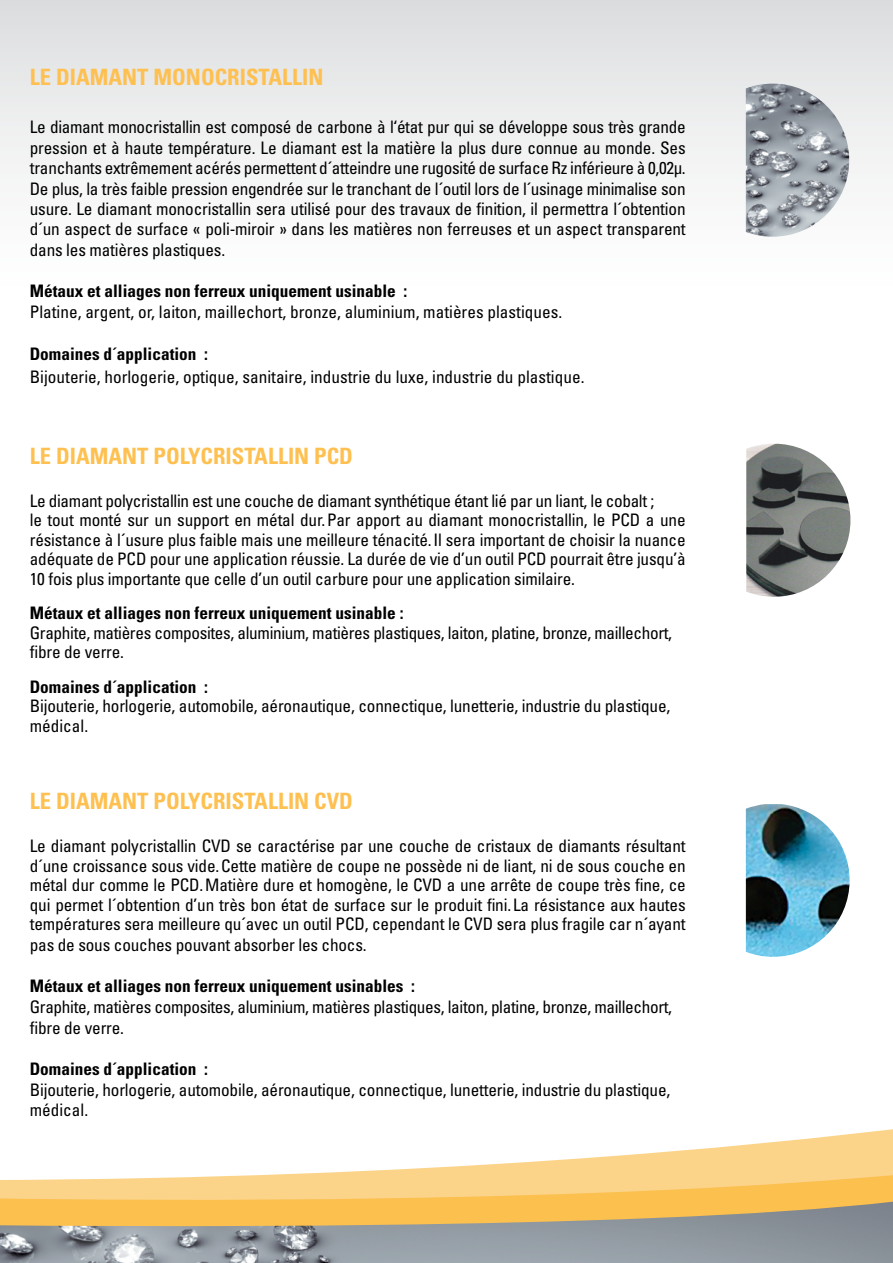
<style>
.page{position:relative;width:893px;height:1263px;background:#fff}
.page>*{position:absolute;margin:0;border:0;box-sizing:border-box;transform-origin:0 0}
.t1{font:700 condensed 22.5px "Univers";color:#fec050}
.t2{font:condensed 17.25px/20.5px "Univers";letter-spacing:-.01em;color:#000}
.t3{font:700 condensed 17.25px "Univers";color:#000}
</style>
<div class="page">
<svg style="left:0;top:1129px;width:893px;height:73px"></svg>
<img style="left:0;top:1202px;width:893px;height:61px">
<div style="left:0;top:0;width:893px;height:293px;background:linear-gradient(to bottom,#dedee0,#fff)"></div>
<img style="left:746px;top:84px;width:103px;height:153px">
<img style="left:746px;top:444px;width:104px;height:153px">
<img style="left:746px;top:804px;width:104px;height:153px">
<h1 class="t1" style="left:30px;top:63px;width:295px">LE DIAMANT MONOCRISTALLIN</h1>
<p class="t2" style="left:30px;top:116px;width:657px;text-align:justify">Le diamant monocristallin est composé de carbone à l‘état pur qui se développe sous très grande pression et à haute température. Le diamant est la matière la plus dure connue au monde. Ses tranchants extrêmement acérés permettent d´atteindre une rugosité de surface Rz inférieure à 0,02µ.<br>De plus, la très faible pression engendrée sur le tranchant de l´outil lors de l´usinage minimalise son usure. Le diamant monocristallin sera utilisé pour des travaux de finition, il permettra l´obtention d´un aspect de surface « poli-miroir » dans les matières non ferreuses et un aspect transparent dans les matières plastiques.</p>
<p class="t3" style="left:30px;top:281px;width:379px">Métaux et alliages non ferreux uniquement usinable :</p>
<p class="t2" style="left:30px;top:301px;width:534px">Platine, argent, or, laiton, maillechort, bronze, aluminium, matières plastiques.</p>
<p class="t3" style="left:30px;top:343px;width:180px">Domaines d´application :</p>
<p class="t2" style="left:30px;top:366px;width:556px">Bijouterie, horlogerie, optique, sanitaire, industrie du luxe, industrie du plastique.</p>
<h1 class="t1" style="left:30px;top:442px;width:325px">LE DIAMANT POLYCRISTALLIN PCD</h1>
<p class="t2" style="left:30px;top:491px;width:657px;line-height:19.5px">Le diamant polycristallin est une couche de diamant synthétique étant lié par un liant, le cobalt ;<br>le tout monté sur un support en métal dur.Par apport au diamant monocristallin, le PCD a une résistance à l´usure plus faible mais une meilleure ténacité.Il sera important de choisir la nuance adéquate de PCD pour une application réussie. La durée de vie d’un outil PCD pourrait être jusqu’à 10 fois plus importante que celle d’un outil carbure pour une application similaire.</p>
<p class="t3" style="left:30px;top:603px;width:375px">Métaux et alliages non ferreux uniquement usinable :</p>
<p class="t2" style="left:30px;top:623px;width:644px;line-height:19.5px">Graphite, matières composites, aluminium, matières plastiques, laiton, platine, bronze, maillechort, fibre de verre.</p>
<p class="t3" style="left:30px;top:676px;width:180px">Domaines d´application :</p>
<p class="t2" style="left:30px;top:696px;width:642px;line-height:19.5px">Bijouterie, horlogerie, automobile, aéronautique, connectique, lunetterie, industrie du plastique, médical.</p>
<h1 class="t1" style="left:30px;top:787px;width:325px">LE DIAMANT POLYCRISTALLIN CVD</h1>
<p class="t2" style="left:30px;top:836px;width:657px;line-height:19.8px;text-align:justify">Le diamant polycristallin CVD se caractérise par une couche de cristaux de diamants résultant d´une croissance sous vide.Cette matière de coupe ne possède ni de liant, ni de sous couche en métal dur comme le PCD.Matière dure et homogène, le CVD a une arrête de coupe très fine, ce qui permet l´obtention d’un très bon état de surface sur le produit fini.La résistance aux hautes températures sera meilleure qu´avec un outil PCD, cependant le CVD sera plus fragile car n´ayant pas de sous couches pouvant absorber les chocs.</p>
<p class="t3" style="left:30px;top:975px;width:387px">Métaux et alliages non ferreux uniquement usinables :</p>
<p class="t2" style="left:30px;top:996px;width:644px">Graphite, matières composites, aluminium, matières plastiques, laiton, platine, bronze, maillechort, fibre de verre.</p>
<p class="t3" style="left:30px;top:1058px;width:180px">Domaines d´application :</p>
<p class="t2" style="left:30px;top:1079px;width:642px">Bijouterie, horlogerie, automobile, aéronautique, connectique, lunetterie, industrie du plastique, médical.</p>
</div>
